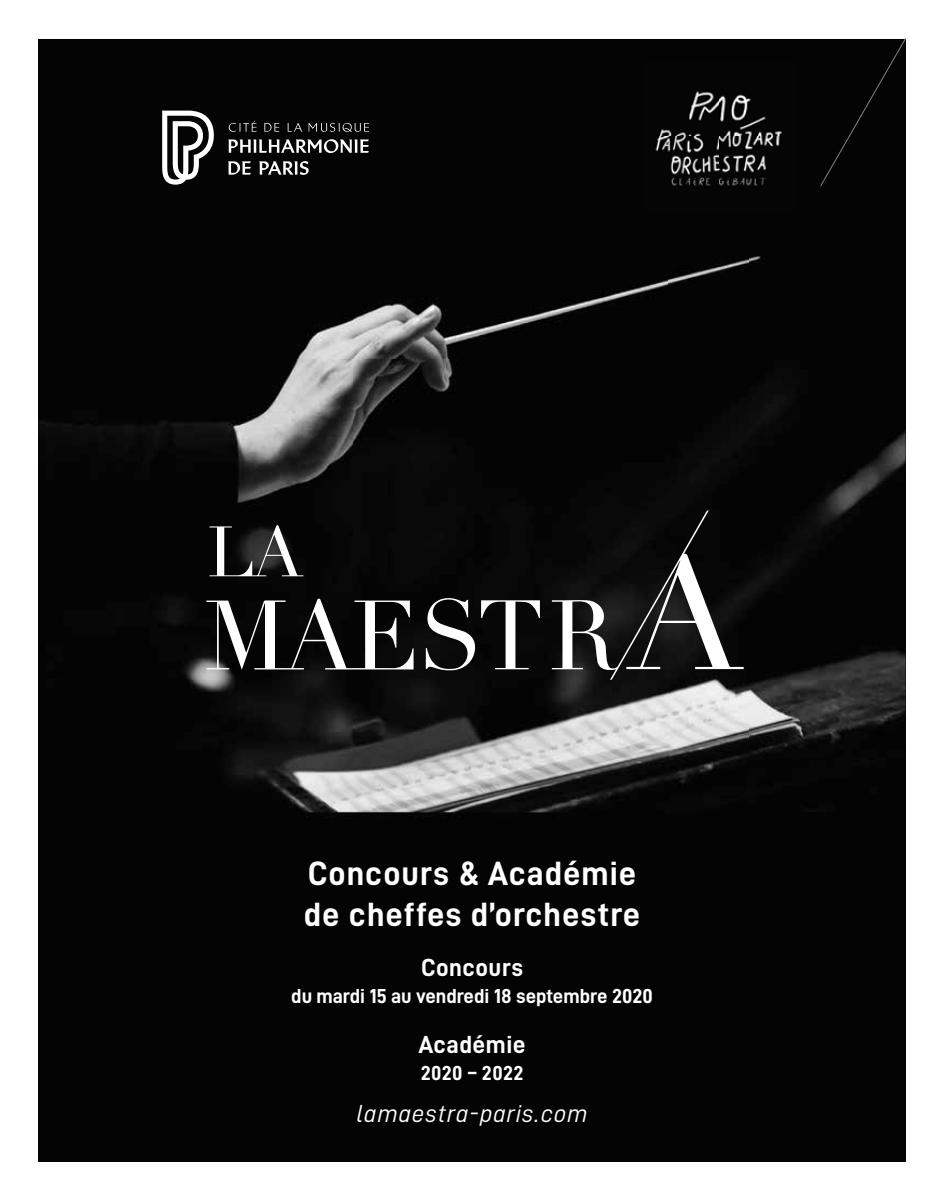
<style>
.page{position:relative;width:944px;height:1200px;background:#fff}
.page>*{position:absolute;margin:0;border:0;box-sizing:border-box;transform-origin:0 0}
.t1{font:33.75px/40.5px "D DIN Bold";letter-spacing:.03em;color:#fff}
.t2{font:24.75px "D DIN Italic";letter-spacing:.03em;color:#fff}
.t3{font:24.75px "D DIN Bold";letter-spacing:.02em;color:#fff}
.t4{font:20.25px "D DIN Bold";color:#fff}
.t5{font:20.25px "D DIN Bold";letter-spacing:.02em;color:#fff}
</style>
<div class="page">
<img style="left:38px;top:39px;width:631px;height:1122px">
<div style="left:669px;top:39px;width:151px;height:80px;background:#040404"></div>
<img style="left:749px;top:119px;width:157px;height:1042px">
<img style="left:669px;top:213px;width:80px;height:948px">
<img style="left:643px;top:61px;width:153px;height:152px">
<svg style="left:162px;top:111px;width:52px;height:73px"></svg>
<svg style="left:229px;top:121px;width:28px;height:11px"></svg>
<svg style="left:264px;top:123px;width:15px;height:9px"></svg>
<svg style="left:287px;top:123px;width:15px;height:9px"></svg>
<svg style="left:308px;top:123px;width:61px;height:9px"></svg>
<svg style="left:228px;top:139px;width:141px;height:14px"></svg>
<svg style="left:228px;top:161px;width:23px;height:13px"></svg>
<svg style="left:259px;top:161px;width:50px;height:14px"></svg>
<div style="left:820px;top:38px;width:86px;height:149px;background:#040404"></div>
<svg style="left:552px;top:510px;width:192px;height:170px;background:#292929"></svg>
<svg style="left:206px;top:598px;width:208px;height:71px"></svg>
<svg style="left:481px;top:600px;width:59px;height:69px"></svg>
<svg style="left:426px;top:597px;width:49px;height:73px"></svg>
<svg style="left:209px;top:525px;width:95px;height:51px"></svg>
<p class="t1" style="left:304px;top:852px;width:338px">Concours &amp; Académie de cheffes d’orchestre</p>
<p class="t3" style="left:421px;top:953px;width:104px">Concours</p>
<p class="t4" style="left:291px;top:984px;width:363px">du mardi 15 au vendredi 18 septembre 2020</p>
<p class="t3" style="left:418px;top:1030px;width:109px">Académie</p>
<p class="t5" style="left:421px;top:1061px;width:104px">2020 – 2022</p>
<p class="t2" style="left:356px;top:1099px;width:233px">lamaestra-paris.com</p>
</div>
